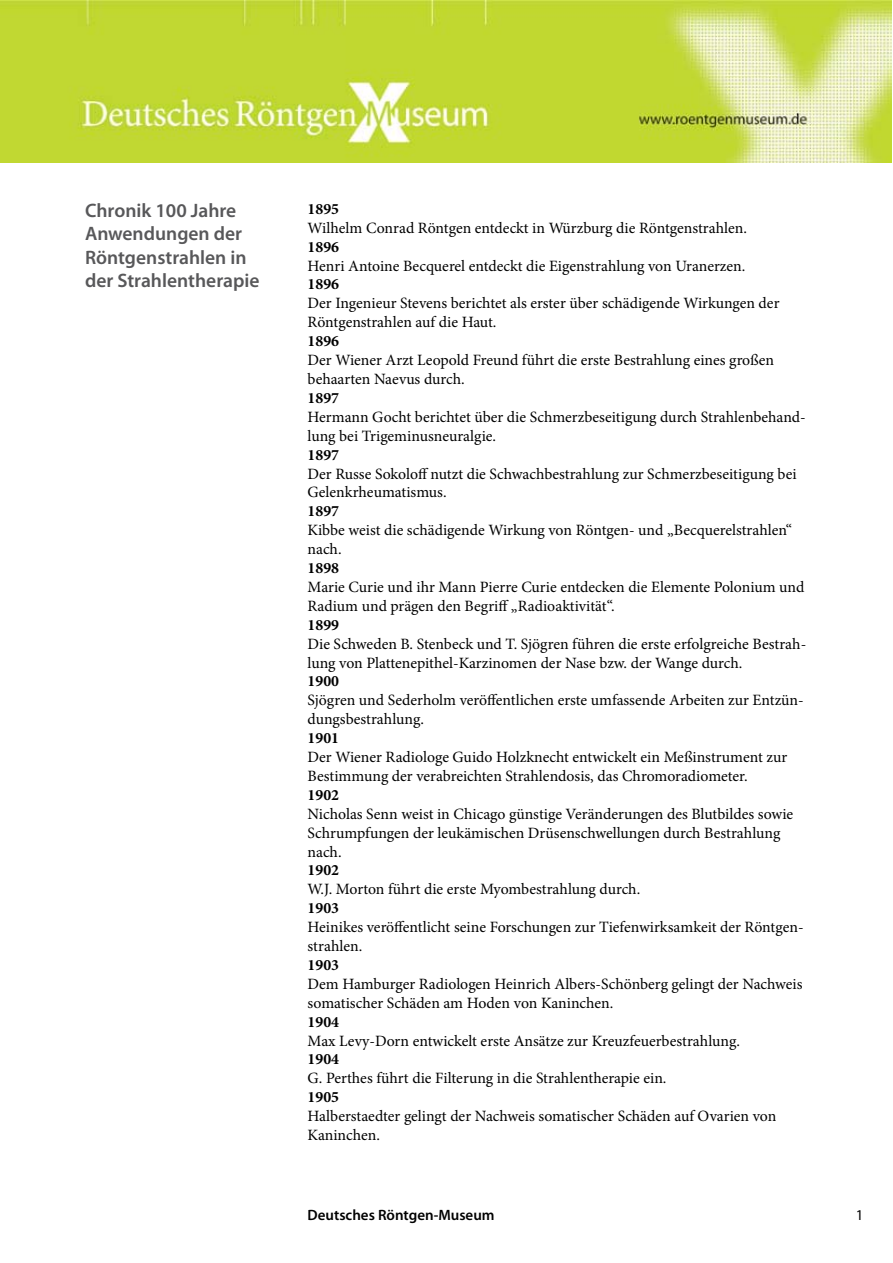
<style>
.page{position:relative;width:893px;height:1263px;background:#fff}
.page>*{position:absolute;margin:0;border:0;box-sizing:border-box;transform-origin:0 0}
.t1{font:600 19.5px/23.4px "Myriad Pro";color:#58585a}
.t2{font:15.75px/18.9px "Minion Pro";color:#000}
.t3{font:700 15.75px "Minion Pro";color:#000}
.t4{font:600 15px "Myriad Pro";color:#000}
.t5{font:15px "Myriad Pro";color:#000}
</style>
<div class="page">
<img style="left:0;top:0;width:891px;height:162px">
<p class="t1" style="left:85px;top:198px;width:176px">Chronik 100 Jahre<br>Anwendungen der<br>Röntgenstrahlen in der Strahlentherapie</p>
<p class="t3" style="left:308px;top:198px;width:33px">1895</p>
<p class="t2" style="left:308px;top:218px;width:441px">Wilhelm Conrad Röntgen entdeckt in Würzburg die Röntgenstrahlen.</p>
<p class="t3" style="left:308px;top:236px;width:33px">1896</p>
<p class="t2" style="left:308px;top:256px;width:439px">Henri Antoine Becquerel entdeckt die Eigenstrahlung von Uranerzen.</p>
<p class="t3" style="left:308px;top:273px;width:33px">1896</p>
<p class="t2" style="left:308px;top:294px;width:473px">Der Ingenieur Stevens berichtet als erster über schädigende Wirkungen der<br>Röntgenstrahlen auf die Haut.</p>
<p class="t3" style="left:308px;top:330px;width:33px">1896</p>
<p class="t2" style="left:308px;top:351px;width:468px">Der Wiener Arzt Leopold Freund führt die erste Bestrahlung eines großen behaarten Naevus durch.</p>
<p class="t3" style="left:308px;top:387px;width:33px">1897</p>
<p class="t2" style="left:308px;top:407px;width:500px">Hermann Gocht berichtet über die Schmerzbeseitigung durch Strahlenbehand&shy;lung bei Trigeminusneuralgie.</p>
<p class="t3" style="left:308px;top:443px;width:33px">1897</p>
<p class="t2" style="left:308px;top:464px;width:490px">Der Russe Sokoloff nutzt die Schwachbestrahlung zur Schmerzbeseitigung bei<br>Gelenkrheumatismus.</p>
<p class="t3" style="left:308px;top:500px;width:33px">1897</p>
<p class="t2" style="left:308px;top:521px;width:486px">Kibbe weist die schädigende Wirkung von Röntgen- und „Becquerelstrahlen“ nach.</p>
<p class="t3" style="left:308px;top:557px;width:33px">1898</p>
<p class="t2" style="left:308px;top:577px;width:498px">Marie Curie und ihr Mann Pierre Curie entdecken die Elemente Polonium und<br>Radium und prägen den Begriff „Radioaktivität“.</p>
<p class="t3" style="left:308px;top:614px;width:33px">1899</p>
<p class="t2" style="left:308px;top:634px;width:500px">Die Schweden B. Stenbeck und T. Sjögren führen die erste erfolgreiche Bestrah&shy;lung von Plattenepithel-Karzinomen der Nase bzw. der Wange durch.</p>
<p class="t3" style="left:308px;top:670px;width:33px">1900</p>
<p class="t2" style="left:308px;top:691px;width:498px">Sjögren und Sederholm veröffentlichen erste umfassende Arbeiten zur Entzün&shy;dungsbestrahlung.</p>
<p class="t3" style="left:308px;top:727px;width:33px">1901</p>
<p class="t2" style="left:308px;top:748px;width:481px">Der Wiener Radiologe Guido Holzknecht entwickelt ein Meßinstrument zur<br>Bestimmung der verabreichten Strahlendosis, das Chromoradiometer.</p>
<p class="t3" style="left:308px;top:784px;width:33px">1902</p>
<p class="t2" style="left:308px;top:804px;width:487px">Nicholas Senn weist in Chicago günstige Veränderungen des Blutbildes sowie<br>Schrumpfungen der leukämischen Drüsenschwellungen durch Bestrahlung nach.</p>
<p class="t3" style="left:308px;top:859px;width:33px">1902</p>
<p class="t2" style="left:308px;top:880px;width:334px">W.J. Morton führt die erste Myombestrahlung durch.</p>
<p class="t3" style="left:308px;top:897px;width:33px">1903</p>
<p class="t2" style="left:308px;top:918px;width:497px">Heinikes veröffentlicht seine Forschungen zur Tiefenwirksamkeit der Röntgen&shy;strahlen.</p>
<p class="t3" style="left:308px;top:954px;width:33px">1903</p>
<p class="t2" style="left:308px;top:974px;width:496px">Dem Hamburger Radiologen Heinrich Albers-Schönberg gelingt der Nachweis somatischer Schäden am Hoden von Kaninchen.</p>
<p class="t3" style="left:308px;top:1010px;width:33px">1904</p>
<p class="t2" style="left:308px;top:1031px;width:434px">Max Levy-Dorn entwickelt erste Ansätze zur Kreuzfeuerbestrahlung.</p>
<p class="t3" style="left:308px;top:1048px;width:33px">1904</p>
<p class="t2" style="left:308px;top:1069px;width:360px">G. Perthes führt die Filterung in die Strahlentherapie ein.</p>
<p class="t3" style="left:308px;top:1086px;width:33px">1905</p>
<p class="t2" style="left:308px;top:1107px;width:470px">Halberstaedter gelingt der Nachweis somatischer Schäden auf Ovarien von<br>Kaninchen.</p>
<p class="t4" style="left:308px;top:1205px;width:189px">Deutsches Röntgen-Museum</p>
<p class="t5" style="left:856px;top:1206px;width:9px">1</p>
</div>
